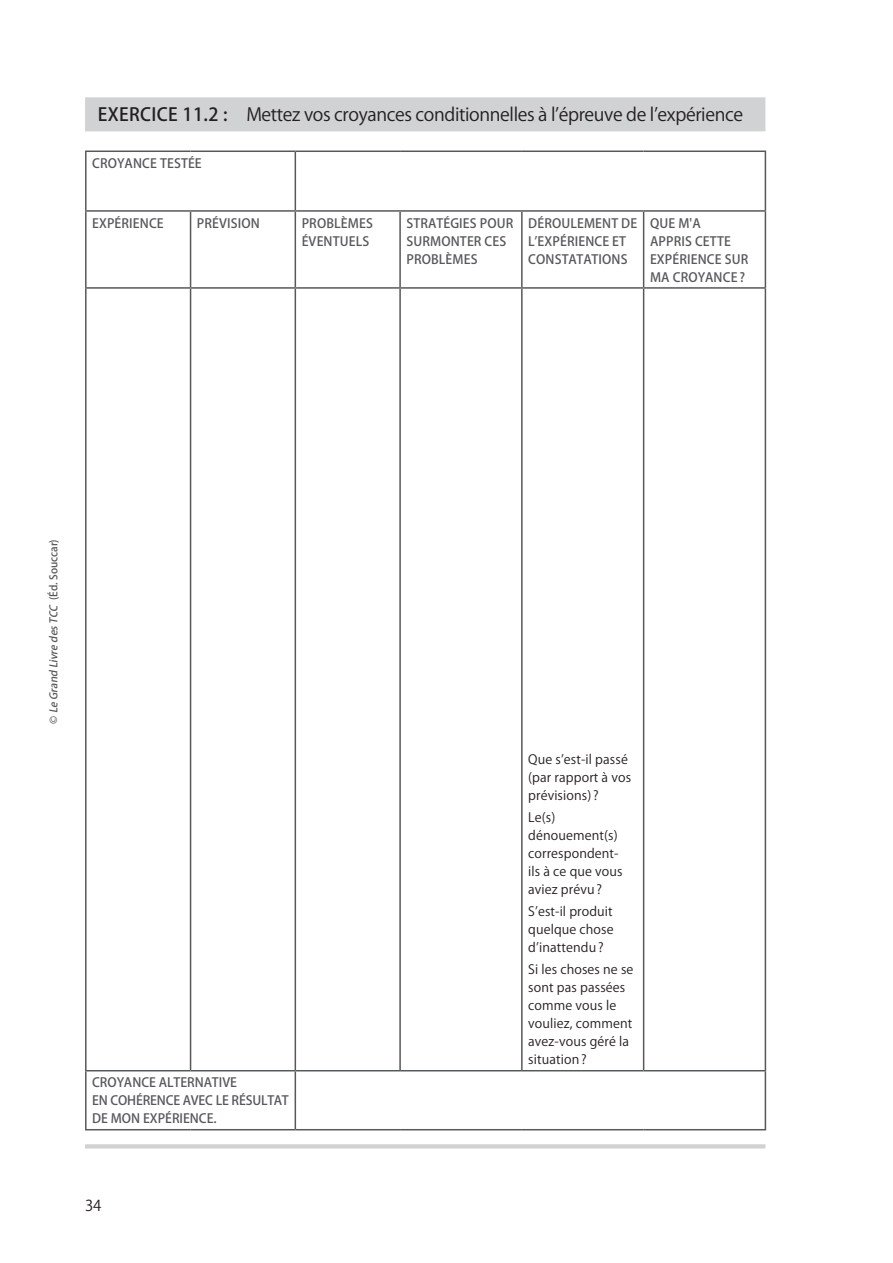
<style>
.page{position:relative;width:893px;height:1263px;background:#fff}
.page>*{position:absolute;margin:0;border:0;box-sizing:border-box;transform-origin:0 0}
.titre_encadre_exerci{font:18px "Koz Go Pro";letter-spacing:-.02em;color:#231f20}
.t1{font:15px "Koz Go Pro";color:#231f20}
.titre_tableau_blanc{font:500 12.75px/18px "Koz Go Pro";letter-spacing:.01em;color:#57585a}
.texte_tableau{font:12.75px/18px "Koz Go Pro";letter-spacing:.01em;color:#231f20}
.t2{font:italic 500 10.5px "Koz Go Pro";color:#57585a}
.s1{font-weight:500}
.s2{font-style:normal}
</style>
<div class="page">
<div style="left:85px;top:97px;width:680px;height:34px;background:#d1d2d4"></div>
<hr style="left:85px;top:1144px;width:680px;height:4px;background:#d1d2d4">
<hr style="left:85px;top:150px;width:106px;height:2px;background:#57585a">
<hr style="left:85px;top:152px;width:2px;height:58px;background:#57585a">
<hr style="left:191px;top:150px;width:104px;height:2px;background:#57585a">
<hr style="left:295px;top:150px;width:105px;height:2px;background:#57585a">
<hr style="left:295px;top:152px;width:1px;height:58px;background:#57585a">
<hr style="left:400px;top:150px;width:122px;height:2px;background:#57585a">
<hr style="left:522px;top:150px;width:122px;height:2px;background:#57585a">
<hr style="left:644px;top:150px;width:122px;height:2px;background:#57585a">
<hr style="left:765px;top:152px;width:1px;height:58px;background:#57585a">
<hr style="left:85px;top:210px;width:106px;height:2px;background:#57585a">
<hr style="left:85px;top:212px;width:2px;height:75px;background:#57585a">
<hr style="left:191px;top:210px;width:104px;height:2px;background:#57585a">
<hr style="left:190px;top:212px;width:1px;height:75px;background:#57585a">
<hr style="left:295px;top:210px;width:105px;height:2px;background:#57585a">
<hr style="left:295px;top:212px;width:1px;height:75px;background:#57585a">
<hr style="left:400px;top:210px;width:122px;height:2px;background:#57585a">
<hr style="left:399px;top:212px;width:2px;height:75px;background:#57585a">
<hr style="left:522px;top:210px;width:122px;height:2px;background:#57585a">
<hr style="left:521px;top:212px;width:2px;height:75px;background:#57585a">
<hr style="left:644px;top:210px;width:122px;height:2px;background:#57585a">
<hr style="left:643px;top:212px;width:1px;height:75px;background:#57585a">
<hr style="left:765px;top:212px;width:1px;height:75px;background:#57585a">
<hr style="left:85px;top:287px;width:106px;height:2px;background:#57585a">
<hr style="left:85px;top:289px;width:2px;height:781px;background:#57585a">
<hr style="left:191px;top:287px;width:104px;height:2px;background:#57585a">
<hr style="left:190px;top:289px;width:1px;height:781px;background:#57585a">
<hr style="left:295px;top:287px;width:105px;height:2px;background:#57585a">
<hr style="left:295px;top:289px;width:1px;height:781px;background:#57585a">
<hr style="left:400px;top:287px;width:122px;height:2px;background:#57585a">
<hr style="left:399px;top:289px;width:2px;height:781px;background:#57585a">
<hr style="left:522px;top:287px;width:122px;height:2px;background:#57585a">
<hr style="left:521px;top:289px;width:2px;height:781px;background:#57585a">
<hr style="left:644px;top:287px;width:122px;height:2px;background:#57585a">
<hr style="left:643px;top:289px;width:1px;height:781px;background:#57585a">
<hr style="left:765px;top:289px;width:1px;height:781px;background:#57585a">
<hr style="left:85px;top:1070px;width:106px;height:1px;background:#57585a">
<hr style="left:85px;top:1071px;width:2px;height:58px;background:#57585a">
<hr style="left:191px;top:1070px;width:104px;height:1px;background:#57585a">
<hr style="left:295px;top:1070px;width:105px;height:1px;background:#57585a">
<hr style="left:295px;top:1071px;width:1px;height:58px;background:#57585a">
<hr style="left:400px;top:1070px;width:122px;height:1px;background:#57585a">
<hr style="left:522px;top:1070px;width:122px;height:1px;background:#57585a">
<hr style="left:644px;top:1070px;width:122px;height:1px;background:#57585a">
<hr style="left:765px;top:1071px;width:1px;height:58px;background:#57585a">
<hr style="left:85px;top:1129px;width:106px;height:1px;background:#57585a">
<hr style="left:191px;top:1129px;width:104px;height:1px;background:#57585a">
<hr style="left:295px;top:1129px;width:105px;height:1px;background:#57585a">
<hr style="left:400px;top:1129px;width:122px;height:1px;background:#57585a">
<hr style="left:522px;top:1129px;width:122px;height:1px;background:#57585a">
<hr style="left:644px;top:1129px;width:122px;height:1px;background:#57585a">
<p class="titre_encadre_exerci" style="left:98px;top:102px;width:647px"><span class="s1">EXERCICE 11.2 :</span> Mettez vos croyances conditionnelles à l’épreuve de l’expérience</p>
<p class="titre_tableau_blanc" style="left:92px;top:155px;width:111px">CROYANCE TESTÉE</p>
<p class="titre_tableau_blanc" style="left:92px;top:214px;width:73px">EXPÉRIENCE</p>
<p class="titre_tableau_blanc" style="left:197px;top:214px;width:64px">PRÉVISION</p>
<p class="titre_tableau_blanc" style="left:302px;top:214px;width:73px">PROBLÈMES<br>ÉVENTUELS</p>
<p class="titre_tableau_blanc" style="left:406px;top:214px;width:108px">STRATÉGIES POUR<br>SURMONTER CES<br>PROBLÈMES</p>
<p class="titre_tableau_blanc" style="left:528px;top:214px;width:111px">DÉROULEMENT DE<br>L’EXPÉRIENCE ET<br>CONSTATATIONS</p>
<p class="titre_tableau_blanc" style="left:650px;top:214px;width:100px">QUE M'A<br>APPRIS CETTE<br>EXPÉRIENCE SUR<br>MA CROYANCE ?</p>
<p class="t2" style="left:47px;top:724px;width:186px;rotate:-90deg"><span class="s2">©</span> Le Grand Livre desTCC <span class="s2">( É d . S o u c c a r )</span></p>
<p class="titre_tableau_blanc" style="left:92px;top:1074px;width:198px">CROYANCE ALTERNATIVE<br>EN COHÉRENCE AVEC LE RÉSULTAT<br>DE MON EXPÉRIENCE.</p>
<p class="t1" style="left:85px;top:1196px;width:18px">34</p>
<p class="texte_tableau" style="left:528px;top:750px;width:104px">Que s’est-il passé (par rapport à vos prévisions) ?</p>
<p class="texte_tableau" style="left:528px;top:808px;width:96px">Le(s) dénouement(s) correspondent&shy;ils à ce que vous aviez prévu?</p>
<p class="texte_tableau" style="left:528px;top:903px;width:87px;text-align:justify">S’est-il produit quelque chose d’inattendu?</p>
<p class="texte_tableau" style="left:528px;top:961px;width:107px">Si les choses ne se sont pas passées comme vous le vouliez, comment avez-vous géré la situation?</p>
</div>
